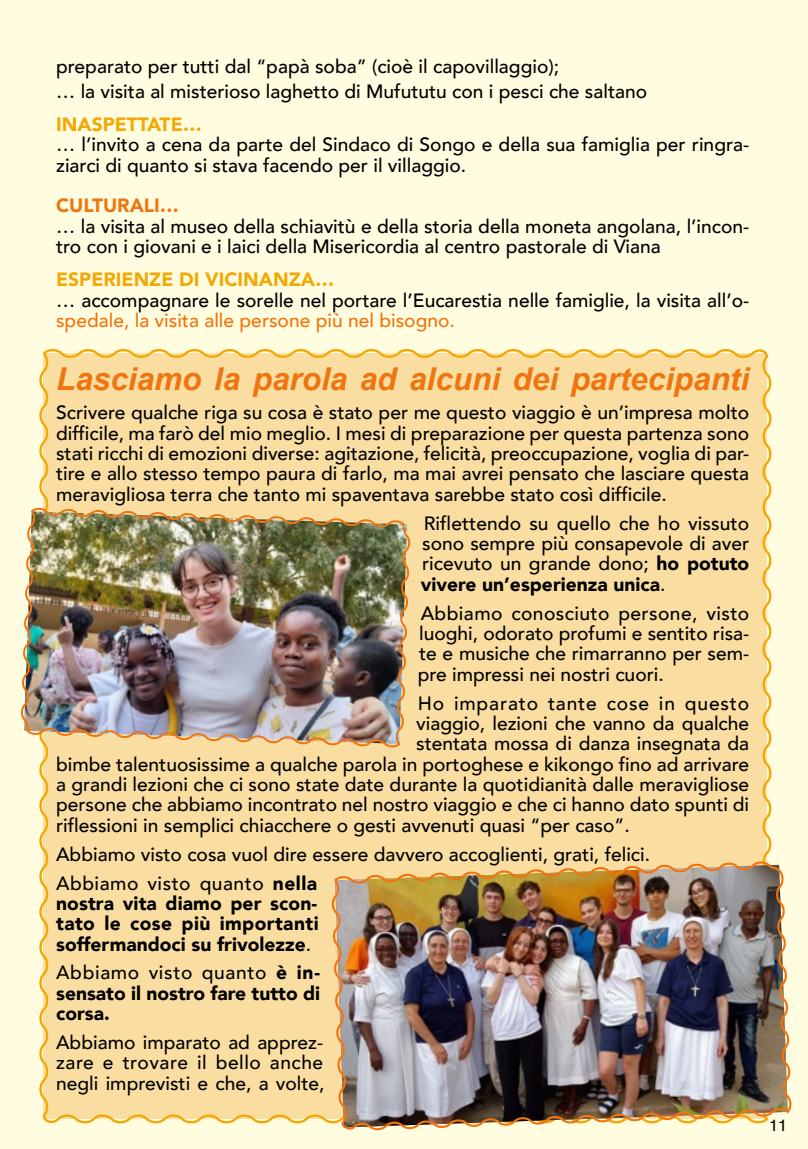
<style>
.page{position:relative;width:808px;height:1149px;background:#fff}
.page>*{position:absolute;margin:0;border:0;box-sizing:border-box;transform-origin:0 0}
.t1{font:italic 700 31.5px "Arial";color:#ee7510}
.t2{font:500 19.2px/20.4px "Avenir";color:#000}
.t3{font:900 19.2px/20.4px "Avenir";color:#000;text-align:justify}
.t4{font:500 19.2px "Avenir";color:#ee7510}
.t5{font:900 19.2px "Avenir";color:#f1a907}
.t6{font:500 19.2px "Avenir";letter-spacing:.045em;color:#000}
.t7{font:900 19.2px "Avenir";color:#ee760f}
.t8{font:16.5px "Helvetica";color:#000}
.s1{font-weight:900}
.s2{font-weight:500}
</style>
<div class="page">
<div style="left:0;top:0;width:808px;height:1148px;background:#fffce0"></div>
<div style="left:39px;top:349px;width:733px;height:775px;background:#fadea1"></div>
<img style="left:21px;top:505px;width:392px;height:244px">
<img style="left:329px;top:858px;width:463px;height:273px">
<p class="t2" style="left:56px;top:53px;width:593px;line-height:24.6px">preparato per tutti dal “papà soba” (cioè il capovillaggio);<br>… la visita al misterioso laghetto di Mufututu con i pesci che saltano</p>
<p class="t5" style="left:56px;top:108px;width:147px">INASPETTATE…</p>
<p class="t2" style="left:56px;top:133px;width:695px">… l’invito a cena da parte del Sindaco di Songo e della sua famiglia per ringra&shy;ziarci di quanto si stava facendo per il villaggio.</p>
<p class="t7" style="left:56px;top:189px;width:125px">CULTURALI…</p>
<p class="t2" style="left:56px;top:215px;width:695px">… la visita al museo della schiavitù e della storia della moneta angolana, l’incon&shy;tro con i giovani e i laici della Misericordia al centro pastorale di Viana</p>
<p class="t5" style="left:56px;top:263px;width:280px">ESPERIENZE DI VICINANZA…</p>
<p class="t2" style="left:56px;top:289px;width:695px">… accompagnare le sorelle nel portare l’Eucarestia nelle famiglie, la visita all’o-</p>
<p class="t4" style="left:56px;top:304px;width:400px">spedale, la visita alle persone più nel bisogno.</p>
<h1 class="t1" style="left:56px;top:358px;width:694px">Lasciamo la parola ad alcuni dei partecipanti</h1>
<p class="t2" style="left:56px;top:401px;width:695px;text-align:justify">Scrivere qualche riga su cosa è stato per me questo viaggio è un’impresa molto difficile, ma farò del mio meglio. I mesi di preparazione per questa partenza sono stati ricchi di emozioni diverse: agitazione, felicità, preoccupazione, voglia di par&shy;tire e allo stesso tempo paura di farlo, ma mai avrei pensato che lasciare questa meravigliosa terra che tanto mi spaventava sarebbe stato così difficile.</p>
<p class="t2" style="left:421px;top:511px;width:330px;text-align:justify">Riflettendo su quello che ho vissuto sono sempre più consapevole di aver ricevuto un grande dono; <span class="s1">ho potuto vivere un’esperienza unica</span>.</p>
<p class="t2" style="left:418px;top:601px;width:333px;text-align:justify">Abbiamo conosciuto persone, visto luoghi, odorato profumi e sentito risa&shy;te e musiche che rimarranno per sem&shy;pre impressi nei nostri cuori.</p>
<p class="t6" style="left:418px;top:686px;width:333px">Ho imparato tante cose in questo</p>
<p class="t2" style="left:416px;top:711px;width:335px">viaggio, lezioni che vanno da qualche</p>
<p class="t2" style="left:416px;top:732px;width:334px">stentata mossa di danza insegnata da</p>
<p class="t2" style="left:56px;top:752px;width:695px">bimbe talentuosissime a qualche parola in portoghese e kikongo fino ad arrivare</p>
<p class="t2" style="left:56px;top:772px;width:694px">a grandi lezioni che ci sono state date durante la quotidianità dalle meravigliose</p>
<p class="t2" style="left:56px;top:793px;width:694px">persone che abbiamo incontrato nel nostro viaggio e che ci hanno dato spunti di</p>
<p class="t2" style="left:56px;top:813px;width:575px">riflessioni in semplici chiacchere o gesti avvenuti quasi “per caso”.</p>
<p class="t2" style="left:56px;top:838px;width:595px;line-height:28.8px">Abbiamo visto cosa vuol dire essere davvero accoglienti, grati, felici.<br>Abbiamo visto quanto <span class="s1">nella</span></p>
<p class="t3" style="left:56px;top:892px;width:264px">nostra vita diamo per scon&shy;tato le cose più importanti soffermandoci su frivolezze<span class="s2">.</span></p>
<p class="t3" style="left:56px;top:961px;width:266px"><span class="s2">Abbiamo visto quanto</span> è in&shy;sensato il nostro fare tutto di corsa.</p>
<p class="t2" style="left:56px;top:1030px;width:270px;text-align:justify">Abbiamo imparato ad apprez&shy;zare e trovare il bello anche negli imprevisti e che, a volte,</p>
<p class="t8" style="left:769px;top:1111px;width:20px">11</p>
</div>
